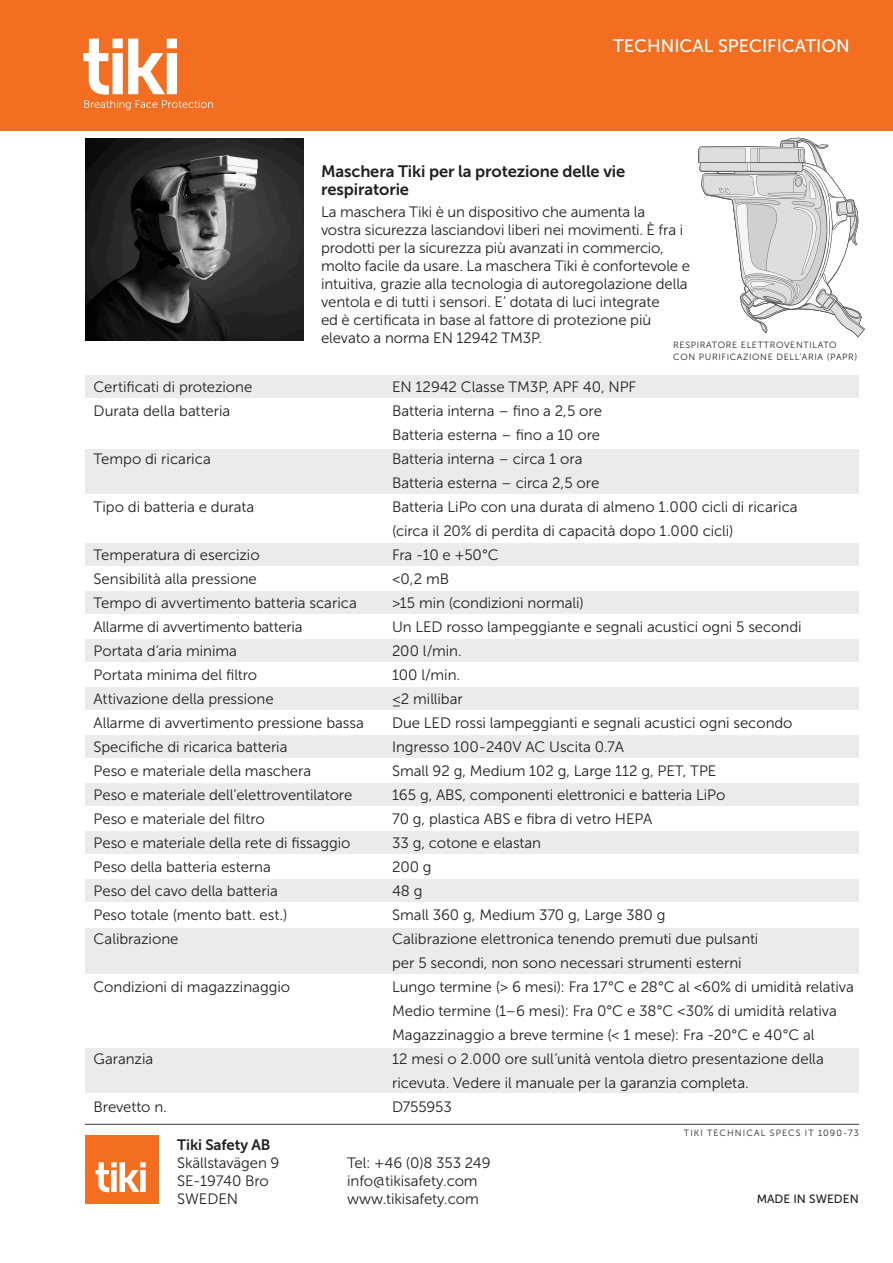
<style>
.page{position:relative;width:893px;height:1263px;background:#fff}
.page>*{position:absolute;margin:0;border:0;box-sizing:border-box;transform-origin:0 0}
.t1{font:18px "Museo Sans 500";color:#fff}
.Underrubrik{font:16.5px/18px "Museo Sans 700";letter-spacing:-.005em;color:#231f20}
.BODY_continuing{font:15px/24px "Museo Sans 300";letter-spacing:-.005em;color:#231f20}
.Brödtext{font:15px/18px "Museo Sans 300";letter-spacing:-.01em;color:#231f20}
.Brödtext-2{font:15px "Museo Sans 700";letter-spacing:-.005em;color:#231f20}
.t2{font:12px "Museo Sans 500";color:#231f20}
.Tryckort{font:9px "Museo Sans 300";letter-spacing:.07em;color:#231f20}
.Tryckort-2{font:9px "Museo Sans 300";letter-spacing:.125em;color:#231f20}
</style>
<div class="page">
<hr style="left:85px;top:1124px;width:774px;height:1px;background:#3e3e3f">
<div style="left:85px;top:1135px;width:74px;height:69px;background:#f36e21"></div>
<svg style="left:96px;top:1162px;width:50px;height:30px"></svg>
<img style="left:85px;top:138px;width:218px;height:203px">
<div style="left:85px;top:375px;width:774px;height:22px;background:#ecebeb"></div>
<div style="left:85px;top:449px;width:774px;height:44px;background:#ecebeb"></div>
<div style="left:85px;top:543px;width:774px;height:22px;background:#ecebeb"></div>
<div style="left:85px;top:591px;width:774px;height:22px;background:#ecebeb"></div>
<div style="left:85px;top:639px;width:774px;height:22px;background:#ecebeb"></div>
<div style="left:85px;top:687px;width:774px;height:22px;background:#ecebeb"></div>
<div style="left:85px;top:735px;width:774px;height:22px;background:#ecebeb"></div>
<div style="left:85px;top:783px;width:774px;height:22px;background:#ecebeb"></div>
<div style="left:85px;top:831px;width:774px;height:22px;background:#ecebeb"></div>
<div style="left:85px;top:879px;width:774px;height:22px;background:#ecebeb"></div>
<div style="left:85px;top:929px;width:774px;height:45px;background:#ecebeb"></div>
<div style="left:85px;top:1048px;width:774px;height:44px;background:#ecebeb"></div>
<div style="left:0;top:0;width:893px;height:130px;background:#f36e21"></div>
<svg style="left:698px;top:138px;width:167px;height:199px"></svg>
<svg style="left:83px;top:39px;width:130px;height:71px"></svg>
<p class="t1" style="left:613px;top:36px;width:238px">TECHNICAL SPECIFICATION</p>
<p class="Underrubrik" style="left:321px;top:162px;width:306px">Maschera Tiki per la protezione delle vie respiratorie</p>
<p class="Brödtext" style="left:321px;top:203px;width:326px">La maschera Tiki è un dispositivo che aumenta la</p>
<p class="Brödtext" style="left:321px;top:221px;width:364px">vostra sicurezza lasciandovi liberi nei movimenti. È fra i</p>
<p class="Brödtext" style="left:321px;top:239px;width:344px">prodotti per la sicurezza più avanzati in commercio,</p>
<p class="Brödtext" style="left:321px;top:257px;width:370px">molto facile da usare. La maschera Tiki è confortevole e</p>
<p class="Brödtext" style="left:321px;top:275px;width:368px">intuitiva, grazie alla tecnologia di autoregolazione della</p>
<p class="Brödtext" style="left:321px;top:293px;width:340px">ventola e di tutti i sensori. E’ dotata di luci integrate ed è certificata in base al fattore di protezione più elevato a norma EN 12942 TM3P.</p>
<p class="Tryckort" style="left:673px;top:340px;width:165px">RESPIRATORE ELETTROVENTILATO</p>
<p class="Tryckort" style="left:673px;top:352px;width:186px">CON PURIFICAZIONE DELL’ARIA (PAPR)</p>
<p class="BODY_continuing" style="left:94px;top:375px;width:160px">Certificati di protezione</p>
<p class="BODY_continuing" style="left:392px;top:375px;width:246px">EN 12942 Classe TM3P, APF 40, NPF</p>
<p class="BODY_continuing" style="left:94px;top:399px;width:138px">Durata della batteria</p>
<p class="BODY_continuing" style="left:392px;top:399px;width:211px">Batteria interna – fino a 2,5 ore</p>
<p class="BODY_continuing" style="left:392px;top:423px;width:210px">Batteria esterna – fino a 10 ore</p>
<p class="BODY_continuing" style="left:94px;top:447px;width:119px">Tempo di ricarica</p>
<p class="BODY_continuing" style="left:392px;top:447px;width:192px">Batteria interna – circa 1 ora</p>
<p class="BODY_continuing" style="left:392px;top:471px;width:209px">Batteria esterna – circa 2,5 ore</p>
<p class="BODY_continuing" style="left:94px;top:495px;width:162px">Tipo di batteria e durata</p>
<p class="BODY_continuing" style="left:392px;top:495px;width:407px">Batteria LiPo con una durata di almeno 1.000 cicli di ricarica (circa il 20% di perdita di capacità dopo 1.000 cicli)</p>
<p class="BODY_continuing" style="left:94px;top:543px;width:168px">Temperatura di esercizio</p>
<p class="BODY_continuing" style="left:392px;top:543px;width:108px">Fra -10 e +50°C</p>
<p class="BODY_continuing" style="left:94px;top:567px;width:165px">Sensibilità alla pressione</p>
<p class="BODY_continuing" style="left:392px;top:567px;width:59px">&lt;0,2 mB</p>
<p class="BODY_continuing" style="left:94px;top:591px;width:265px">Tempo di avvertimento batteria scarica</p>
<p class="BODY_continuing" style="left:392px;top:591px;width:193px">&gt;15 min (condizioni normali)</p>
<p class="BODY_continuing" style="left:94px;top:615px;width:210px">Allarme di avvertimento batteria</p>
<p class="BODY_continuing" style="left:392px;top:615px;width:411px">Un LED rosso lampeggiante e segnali acustici ogni 5 secondi</p>
<p class="BODY_continuing" style="left:94px;top:639px;width:145px">Portata d’aria minima</p>
<p class="BODY_continuing" style="left:392px;top:639px;width:71px">200 l/min.</p>
<p class="BODY_continuing" style="left:94px;top:663px;width:165px">Portata minima del filtro</p>
<p class="BODY_continuing" style="left:392px;top:663px;width:70px">100 l/min.</p>
<p class="BODY_continuing" style="left:94px;top:687px;width:182px">Attivazione della pressione</p>
<p class="BODY_continuing" style="left:392px;top:687px;width:72px">≤2 millibar</p>
<p class="BODY_continuing" style="left:94px;top:711px;width:272px">Allarme di avvertimento pressione bassa</p>
<p class="BODY_continuing" style="left:392px;top:711px;width:402px">Due LED rossi lampeggianti e segnali acustici ogni secondo</p>
<p class="BODY_continuing" style="left:94px;top:735px;width:195px">Specifiche di ricarica batteria</p>
<p class="BODY_continuing" style="left:392px;top:735px;width:233px">Ingresso 100-240V AC Uscita 0.7A</p>
<p class="BODY_continuing" style="left:94px;top:759px;width:219px">Peso e materiale della maschera</p>
<p class="BODY_continuing" style="left:392px;top:759px;width:326px">Small 92 g, Medium 102 g, Large 112 g, PET, TPE</p>
<p class="BODY_continuing" style="left:94px;top:783px;width:260px">Peso e materiale dell’elettroventilatore</p>
<p class="BODY_continuing" style="left:392px;top:783px;width:335px">165 g, ABS, componenti elettronici e batteria LiPo</p>
<p class="BODY_continuing" style="left:94px;top:807px;width:173px">Peso e materiale del filtro</p>
<p class="BODY_continuing" style="left:392px;top:807px;width:262px">70 g, plastica ABS e fibra di vetro HEPA</p>
<p class="BODY_continuing" style="left:94px;top:831px;width:259px">Peso e materiale della rete di fissaggio</p>
<p class="BODY_continuing" style="left:392px;top:831px;width:151px">33 g, cotone e elastan</p>
<p class="BODY_continuing" style="left:94px;top:855px;width:179px">Peso della batteria esterna</p>
<p class="BODY_continuing" style="left:392px;top:855px;width:41px">200 g</p>
<p class="BODY_continuing" style="left:94px;top:879px;width:186px">Peso del cavo della batteria</p>
<p class="BODY_continuing" style="left:392px;top:879px;width:32px">48 g</p>
<p class="BODY_continuing" style="left:94px;top:903px;width:195px">Peso totale (mento batt. est.)</p>
<p class="BODY_continuing" style="left:392px;top:903px;width:275px">Small 360 g, Medium 370 g, Large 380 g</p>
<p class="BODY_continuing" style="left:94px;top:927px;width:87px">Calibrazione</p>
<p class="BODY_continuing" style="left:392px;top:927px;width:368px">Calibrazione elettronica tenendo premuti due pulsanti</p>
<p class="BODY_continuing" style="left:392px;top:951px;width:351px">per 5 secondi, non sono necessari strumenti esterni</p>
<p class="BODY_continuing" style="left:94px;top:975px;width:198px">Condizioni di magazzinaggio</p>
<p class="BODY_continuing" style="left:392px;top:975px;width:463px">Lungo termine (&gt; 6 mesi): Fra 17°C e 28°C al &lt;60% di umidità relativa<br>Medio termine (1–6 mesi): Fra 0°C e 38°C &lt;30% di umidità relativa<br>Magazzinaggio a breve termine (&lt; 1 mese): Fra -20°C e 40°C al</p>
<p class="BODY_continuing" style="left:94px;top:1047px;width:61px">Garanzia</p>
<p class="BODY_continuing" style="left:392px;top:1047px;width:433px">12 mesi o 2.000 ore sull’unità ventola dietro presentazione della</p>
<p class="BODY_continuing" style="left:392px;top:1071px;width:358px">ricevuta. Vedere il manuale per la garanzia completa.</p>
<p class="BODY_continuing" style="left:94px;top:1095px;width:75px">Brevetto n.</p>
<p class="BODY_continuing" style="left:392px;top:1095px;width:61px">D755953</p>
<p class="Brödtext-2" style="left:177px;top:1136px;width:95px">Tiki Safety AB</p>
<p class="Brödtext" style="left:177px;top:1154px;width:104px">Skällstavägen 9</p>
<p class="Brödtext" style="left:177px;top:1172px;width:93px">SE-19740 Bro</p>
<p class="Brödtext" style="left:177px;top:1190px;width:62px">SWEDEN</p>
<p class="Brödtext" style="left:347px;top:1154px;width:145px">Tel: +46 (0)8 353 249</p>
<p class="Brödtext" style="left:347px;top:1172px;width:132px">info@tikisafety.com</p>
<p class="Brödtext" style="left:347px;top:1190px;width:133px">www.tikisafety.com</p>
<p class="Tryckort-2" style="left:684px;top:1128px;width:176px">TIKI TECHNICAL SPECS IT 1090-73</p>
<p class="t2" style="left:757px;top:1192px;width:104px">MADE IN SWEDEN</p>
</div>
